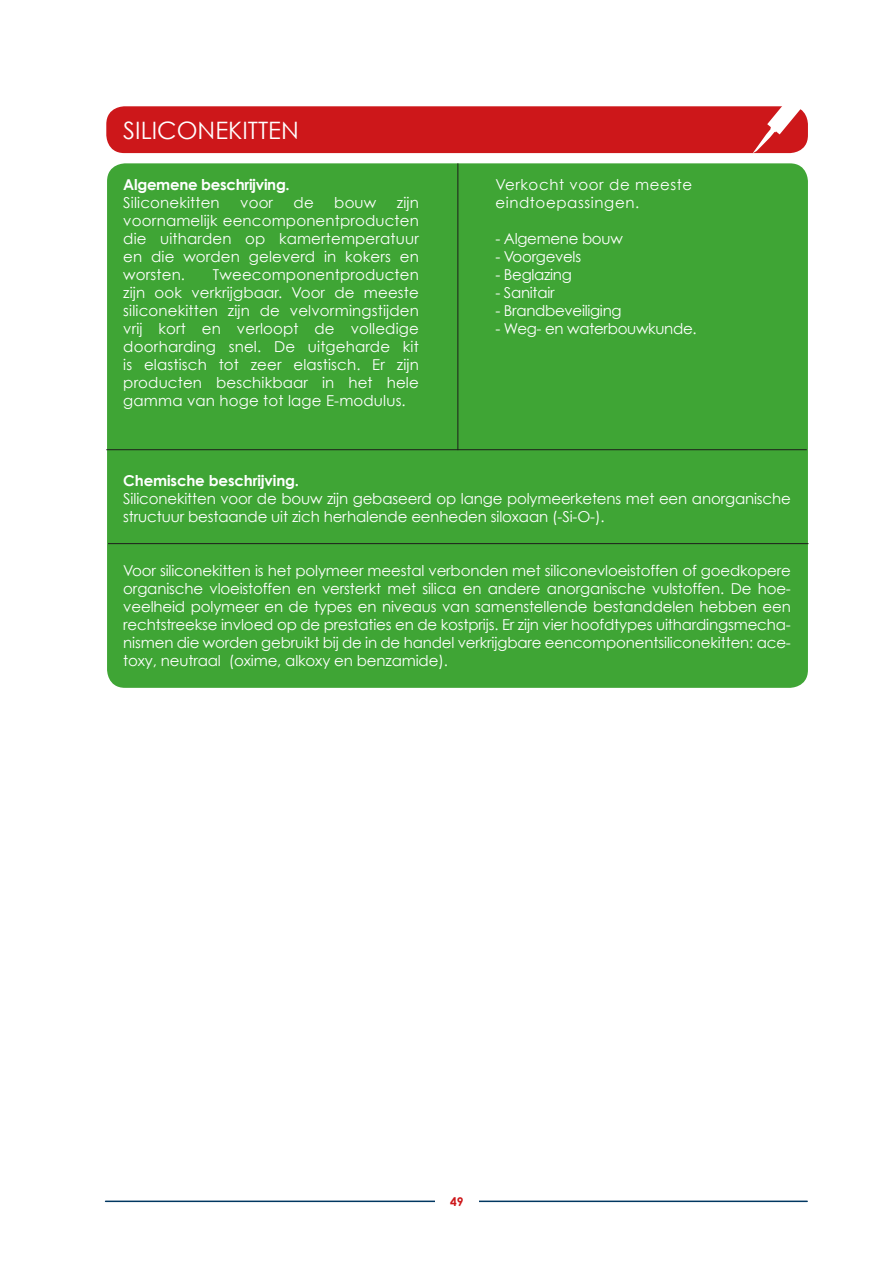
<style>
.page{position:relative;width:893px;height:1263px;background:#fff}
.page>*{position:absolute;margin:0;border:0;box-sizing:border-box;transform-origin:0 0}
.t1{font:24px "Century Gothic";color:#fff}
.t2{font:15px/18px "Century Gothic";letter-spacing:-.01em;color:#fff;text-align:justify}
.t3{font:700 15px "Century Gothic";letter-spacing:-.01em;color:#fff}
.t4{font:15px/18px "Century Gothic";letter-spacing:.04em;color:#fff}
.t5{font:15px "Century Gothic";letter-spacing:.01em;color:#fff}
.t6{font:700 12px "Century Gothic";color:#cd171a}
</style>
<div class="page">
<hr style="left:106px;top:1200px;width:701px;height:2px;background:#003761">
<div style="left:435px;top:1183px;width:43px;height:36px;background:#fff"></div>
<div style="left:107px;top:163px;width:701px;height:525px;background:#3fa535;border-radius:18px"></div>
<div style="left:106px;top:106px;width:702px;height:47px;background:#cd171a;border-radius:18px"></div>
<svg style="left:753px;top:106px;width:55px;height:47px"></svg>
<hr style="left:106px;top:449px;width:701px;height:1px;background:#1d1d1b">
<hr style="left:457px;top:163px;width:1px;height:287px;background:#1d1d1b">
<hr style="left:108px;top:543px;width:700px;height:1px;background:#1d1d1b">
<h1 class="t1" style="left:123px;top:115px;width:177px">SILICONEKITTEN</h1>
<p class="t3" style="left:123px;top:175px;width:168px">Algemene beschrijving.</p>
<p class="t5" style="left:123px;top:194px;width:98px">Siliconekitten</p>
<p class="t2" style="left:240px;top:194px;width:34px">voor</p>
<p class="t2" style="left:294px;top:194px;width:22px">de</p>
<p class="t2" style="left:334px;top:194px;width:44px">bouw</p>
<p class="t2" style="left:123px;top:194px;width:297px;text-indent:274px">zijn voornamelijk eencomponentproducten die uitharden op kamertemperatuur en die worden geleverd in kokers en worsten.</p>
<p class="t2" style="left:123px;top:266px;width:297px;text-indent:90px">Tweecomponentproducten zijn ook verkrijgbaar. Voor de meeste siliconekitten zijn de velvormingstijden vrij kort en verloopt de volledige doorharding snel. De uitgeharde kit is elastisch tot zeer elastisch. Er zijn producten beschikbaar in het hele gamma van hoge tot lage E-modulus.</p>
<p class="t4" style="left:495px;top:176px;width:198px">Verkocht voor de meeste eindtoepassingen.</p>
<p class="t2" style="left:495px;top:230px;width:129px">- Algemene bouw</p>
<p class="t2" style="left:495px;top:248px;width:87px">- Voorgevels</p>
<p class="t2" style="left:495px;top:266px;width:78px">- Beglazing</p>
<p class="t2" style="left:495px;top:284px;width:61px">- Sanitair</p>
<p class="t2" style="left:495px;top:302px;width:128px">- Brandbeveiliging</p>
<p class="t2" style="left:495px;top:320px;width:203px">- Weg- en waterbouwkunde.</p>
<p class="t3" style="left:123px;top:471px;width:177px">Chemische beschrijving.</p>
<p class="t2" style="left:123px;top:489px;width:669px">Siliconekitten voor de bouw zijn gebaseerd op lange polymeerketens met een anorganische structuur bestaande uit zich herhalende eenheden siloxaan (-Si-O-).</p>
<p class="t2" style="left:123px;top:561px;width:669px">Voor siliconekitten is het polymeer meestal verbonden met siliconevloeistoffen of goedkopere organische vloeistoffen en versterkt met silica en andere anorganische vulstoffen. De hoe&shy;veelheid polymeer en de types en niveaus van samenstellende bestanddelen hebben een rechtstreekse invloed op de prestaties en de kostprijs. Er zijn vier hoofdtypes uithardingsmecha&shy;nismen die worden gebruikt bij de in de handel verkrijgbare eencomponentsiliconekitten: ace&shy;toxy, neutraal (oxime, alkoxy en benzamide).</p>
<p class="t6" style="left:450px;top:1194px;width:15px">49</p>
</div>
